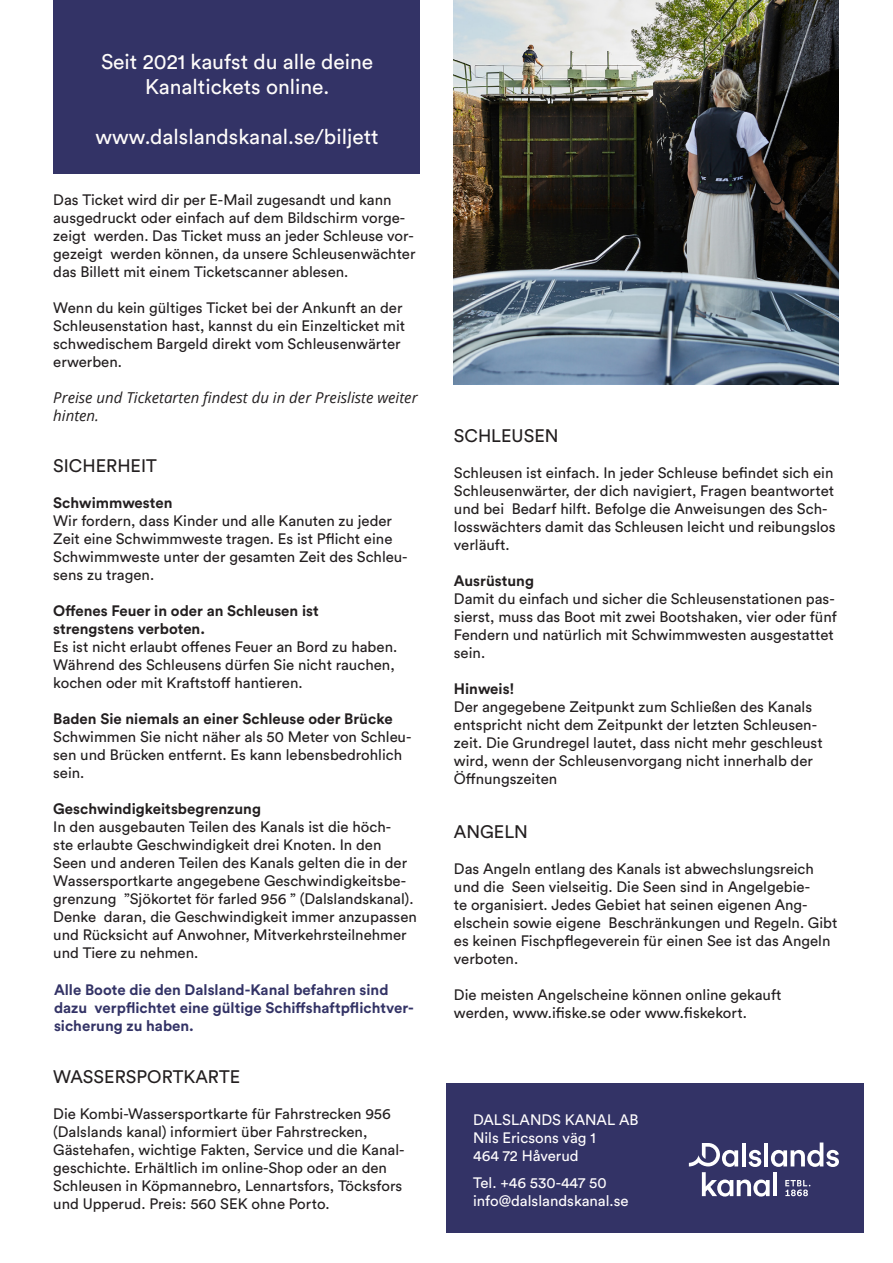
<style>
.page{position:relative;width:893px;height:1263px;background:#fff}
.page>*{position:absolute;margin:0;border:0;box-sizing:border-box;transform-origin:0 0}
.t1{font:21px/25.2px "Circular Std";color:#fefcfa;text-align:center}
.t2{font:18px "Circular Std";color:#231f20}
.t3{font:15px/18px "Circular Std";color:#231f20}
.t4{font:700 15px/18px "Circular Std";color:#231f20}
.t5{font:700 15px/18px "Circular Std";color:#336}
.t6{font:15px/18px "Circular Std";color:#fefcfd}
.t7{font:italic 15px/18px "Open Sans";color:#231f20}
</style>
<div class="page">
<div style="left:446px;top:1083px;width:418px;height:150px;background:#336"></div>
<div style="left:53px;top:0;width:367px;height:174px;background:#336"></div>
<svg style="left:689px;top:1142px;width:150px;height:54px"></svg>
<img style="left:454px;top:0;width:385px;height:385px">
<h1 class="t1" style="left:101px;top:48px;width:274px">Seit 2021 kaufst du alle deine<br>Kanaltickets online.</h1>
<h1 class="t1" style="left:96px;top:124px;width:285px">www.dalslandskanal.se/biljett</h1>
<p class="t3" style="left:53px;top:190px;width:364px">Das Ticket wird dir per E-Mail zugesandt und kann ausgedruckt oder einfach auf dem Bildschirm vorge&shy;zeigt werden. Das Ticket muss an jeder Schleuse vor&shy;gezeigt werden können, da unsere Schleusenwächter das Billett mit einem Ticketscanner ablesen.</p>
<p class="t3" style="left:53px;top:298px;width:353px">Wenn du kein gültiges Ticket bei der Ankunft an der Schleusenstation hast, kannst du ein Einzelticket mit schwedischem Bargeld direkt vom Schleusenwärter erwerben.</p>
<p class="t7" style="left:53px;top:388px;width:366px">Preise und Ticketarten findest du in der Preisliste weiter hinten.</p>
<p class="t2" style="left:53px;top:454px;width:105px">SICHERHEIT</p>
<p class="t4" style="left:53px;top:493px;width:121px">Schwimmwesten</p>
<p class="t3" style="left:53px;top:511px;width:356px">Wir fordern, dass Kinder und alle Kanuten zu jeder Zeit eine Schwimmweste tragen. Es ist Pflicht eine Schwimmweste unter der gesamten Zeit des Schleu&shy;sens zu tragen.</p>
<p class="t4" style="left:53px;top:601px;width:267px">Offenes Feuer in oder an Schleusen ist strengstens verboten.</p>
<p class="t3" style="left:53px;top:637px;width:346px">Es ist nicht erlaubt offenes Feuer an Bord zu haben.<br>Während des Schleusens dürfen Sie nicht rauchen, kochen oder mit Kraftstoff hantieren.</p>
<p class="t4" style="left:53px;top:709px;width:341px">Baden Sie niemals an einer Schleuse oder Brücke</p>
<p class="t3" style="left:53px;top:727px;width:360px">Schwimmen Sie nicht näher als 50 Meter von Schleu&shy;sen und Brücken entfernt. Es kann lebensbedrohlich sein.</p>
<p class="t4" style="left:53px;top:799px;width:209px">Geschwindigkeitsbegrenzung</p>
<p class="t3" style="left:53px;top:817px;width:365px">In den ausgebauten Teilen des Kanals ist die höch-<br>ste erlaubte Geschwindigkeit drei Knoten. In den Seen und anderen Teilen des Kanals gelten die in der Wassersportkarte angegebene Geschwindigkeitsbe&shy;grenzung ”Sjökortet för farled 956 ” (Dalslandskanal).<br>Denke daran, die Geschwindigkeit immer anzupassen und Rücksicht auf Anwohner, Mitverkehrsteilnehmer und Tiere zu nehmen.</p>
<p class="t5" style="left:54px;top:981px;width:361px">Alle Boote die den Dalsland-Kanal befahren sind dazu verpflichtet eine gültige Schiffshaftpflichtver&shy;sicherung zu haben.</p>
<p class="t2" style="left:53px;top:1066px;width:188px">WASSERSPORTKARTE</p>
<p class="t3" style="left:53px;top:1104px;width:353px">Die Kombi-Wassersportkarte für Fahrstrecken 956 (Dalslands kanal) informiert über Fahrstrecken, Gästehafen, wichtige Fakten, Service und die Kanal&shy;geschichte. Erhältlich im online-Shop oder an den Schleusen in Köpmannebro, Lennartsfors, Töcksfors und Upperud. Preis: 560 SEK ohne Porto.</p>
<p class="t2" style="left:454px;top:425px;width:106px">SCHLEUSEN</p>
<p class="t3" style="left:454px;top:463px;width:383px">Schleusen ist einfach. In jeder Schleuse befindet sich ein Schleusenwärter, der dich navigiert, Fragen beantwortet und bei Bedarf hilft. Befolge die Anweisungen des Sch&shy;losswächters damit das Schleusen leicht und reibungslos verläuft.</p>
<p class="t4" style="left:454px;top:571px;width:82px">Ausrüstung</p>
<p class="t3" style="left:454px;top:589px;width:385px">Damit du einfach und sicher die Schleusenstationen pas&shy;sierst, muss das Boot mit zwei Bootshaken, vier oder fünf Fendern und natürlich mit Schwimmwesten ausgestattet sein.</p>
<p class="t4" style="left:454px;top:679px;width:62px">Hinweis!</p>
<p class="t3" style="left:454px;top:697px;width:370px">Der angegebene Zeitpunkt zum Schließen des Kanals entspricht nicht dem Zeitpunkt der letzten Schleusen&shy;zeit. Die Grundregel lautet, dass nicht mehr geschleust wird, wenn der Schleusenvorgang nicht innerhalb der Öffnungszeiten</p>
<p class="t2" style="left:454px;top:820px;width:76px">ANGELN</p>
<p class="t3" style="left:454px;top:859px;width:385px">Das Angeln entlang des Kanals ist abwechslungsreich und die Seen vielseitig. Die Seen sind in Angelgebie-<br>te organisiert. Jedes Gebiet hat seinen eigenen Ang&shy;elschein sowie eigene Beschränkungen und Regeln. Gibt es keinen Fischpflegeverein für einen See ist das Angeln verboten.</p>
<p class="t3" style="left:454px;top:985px;width:329px">Die meisten Angelscheine können online gekauft werden, www.ifiske.se oder www.fiskekort.</p>
<p class="t6" style="left:473px;top:1111px;width:167px">DALSLANDS KANAL AB<br>Nils Ericsons väg 1<br>464 72 Håverud</p>
<p class="t6" style="left:473px;top:1174px;width:157px">Tel. +46 530-447 50 info@dalslandskanal.se</p>
</div>
